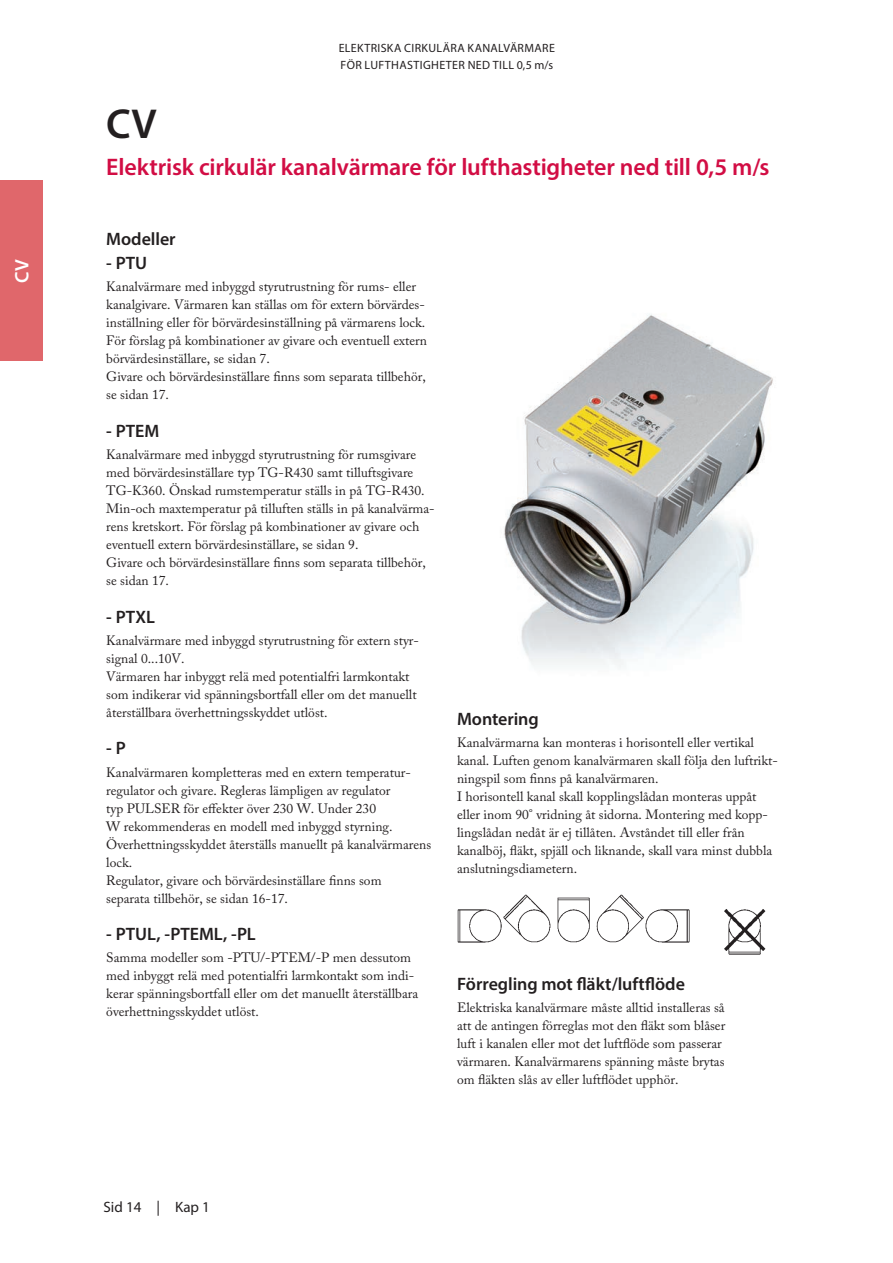
<style>
.page{position:relative;width:893px;height:1263px;background:#fff}
.page>*{position:absolute;margin:0;border:0;box-sizing:border-box;transform-origin:0 0}
.Rubrik_-_Svart{font:600 42px "Myriad Pro";color:#231f20}
.Mell2_-_Svart{font:600 24px "Myriad Pro";letter-spacing:-.01em;color:#d20d44}
.t1{font:600 19.5px "Myriad Pro";color:#fff}
.Mell_-_Svart{font:600 18px "Myriad Pro";letter-spacing:-.005em;color:#231f20}
.t2{font:15px "Myriad Pro";color:#231f20}
.bröd{font:13.5px/18px "Adobe Caslon Pro";color:#231f20}
.TOP{font:12px "Myriad Pro";letter-spacing:.03em;color:#231f20}
</style>
<div class="page">
<img style="left:504px;top:314px;width:269px;height:354px">
<img style="left:457px;top:894px;width:308px;height:60px">
<div style="left:0;top:181px;width:43px;height:180px;background:#e0676b"></div>
<h3 class="t1" style="left:10px;top:283px;width:25px;rotate:-90deg">CV</h3>
<p class="TOP" style="left:339px;top:40px;width:218px">ELEKTRISKA CIRKULÄRA KANALVÄRMARE</p>
<p class="TOP" style="left:341px;top:57px;width:214px">FÖR LUFTHASTIGHETER NED TILL 0,5 m/s</p>
<p class="Rubrik_-_Svart" style="left:106px;top:97px;width:52px">CV</p>
<p class="Mell2_-_Svart" style="left:106px;top:151px;width:665px">Elektrisk cirkulär kanalvärmare för lufthastigheter ned till 0,5 m/s</p>
<p class="Mell_-_Svart" style="left:106px;top:228px;width:71px">Modeller</p>
<p class="Mell_-_Svart" style="left:106px;top:252px;width:42px">- PTU</p>
<p class="bröd" style="left:106px;top:278px;width:322px">Kanalvärmare med inbyggd styrutrustning för rums- eller kanalgivare. Värmaren kan ställas om för extern börvärdes&shy;inställning eller för börvärdesinställning på värmarens lock.<br>För förslag på kombinationer av givare och eventuell extern börvärdesinställare, se sidan 7.</p>
<p class="bröd" style="left:106px;top:368px;width:321px">Givare och börvärdesinställare finns som separata tillbehör, se sidan 17.</p>
<p class="Mell_-_Svart" style="left:106px;top:419px;width:55px">- PTEM</p>
<p class="bröd" style="left:106px;top:445px;width:330px">Kanalvärmare med inbyggd styrutrustning för rumsgivare med börvärdesinställare typ TG-R430 samt tilluftsgivare TG-K360. Önskad rumstemperatur ställs in på TG-R430.<br>Min-och maxtemperatur på tilluften ställs in på kanalvärma&shy;rens kretskort. För förslag på kombinationer av givare och eventuell extern börvärdesinställare, se sidan 9.<br>Givare och börvärdesinställare finns som separata tillbehör, se sidan 17.</p>
<p class="Mell_-_Svart" style="left:106px;top:605px;width:50px">- PTXL</p>
<p class="bröd" style="left:106px;top:631px;width:314px">Kanalvärmare med inbyggd styrutrustning för extern styr&shy;signal 0...10V.<br>Värmaren har inbyggt relä med potentialfri larmkontakt som indikerar vid spänningsbortfall eller om det manuellt återställbara överhettningsskyddet utlöst.</p>
<p class="Mell_-_Svart" style="left:106px;top:737px;width:21px">- P</p>
<p class="bröd" style="left:106px;top:763px;width:326px">Kanalvärmaren kompletteras med en extern temperatur&shy;regulator och givare. Regleras lämpligen av regulator<br>typ PULSER för effekter över 230 W. Under 230<br>W rekommenderas en modell med inbyggd styrning.<br>Överhettningsskyddet återställs manuellt på kanalvärmarens lock.<br>Regulator, givare och börvärdesinställare finns som<br>separata tillbehör, se sidan 16-17.</p>
<p class="Mell_-_Svart" style="left:106px;top:923px;width:151px">- PTUL, -PTEML, -PL</p>
<p class="bröd" style="left:106px;top:949px;width:313px">Samma modeller som -PTU/-PTEM/-P men dessutom med inbyggt relä med potentialfri larmkontakt som indi&shy;kerar spänningsbortfall eller om det manuellt återställbara överhettningsskyddet utlöst.</p>
<p class="Mell_-_Svart" style="left:457px;top:708px;width:83px">Montering</p>
<p class="bröd" style="left:457px;top:734px;width:322px">Kanalvärmarna kan monteras i horisontell eller vertikal kanal. Luften genom kanalvärmaren skall följa den luftrikt&shy;ningspil som finns på kanalvärmaren.</p>
<p class="bröd" style="left:457px;top:788px;width:317px">I horisontell kanal skall kopplingslådan monteras uppåt eller inom 90° vridning åt sidorna. Montering med kopp&shy;lingslådan nedåt är ej tillåten. Avståndet till eller från kanalböj, fläkt, spjäll och liknande, skall vara minst dubbla anslutningsdiametern.</p>
<p class="Mell_-_Svart" style="left:457px;top:973px;width:229px">Förregling mot fläkt/luftflöde</p>
<p class="bröd" style="left:457px;top:999px;width:269px">Elektriska kanalvärmare måste alltid installeras så</p>
<p class="bröd" style="left:457px;top:1017px;width:270px">att de antingen förreglas mot den fläkt som blåser</p>
<p class="bröd" style="left:457px;top:1035px;width:266px">luft i kanalen eller mot det luftflöde som passerar</p>
<p class="bröd" style="left:457px;top:1053px;width:269px">värmaren. Kanalvärmarens spänning måste brytas</p>
<p class="bröd" style="left:457px;top:1071px;width:223px">om fläkten slås av eller luftflödet upphör.</p>
<p class="t2" style="left:103px;top:1198px;width:108px">Sid 14 | Kap 1</p>
</div>
